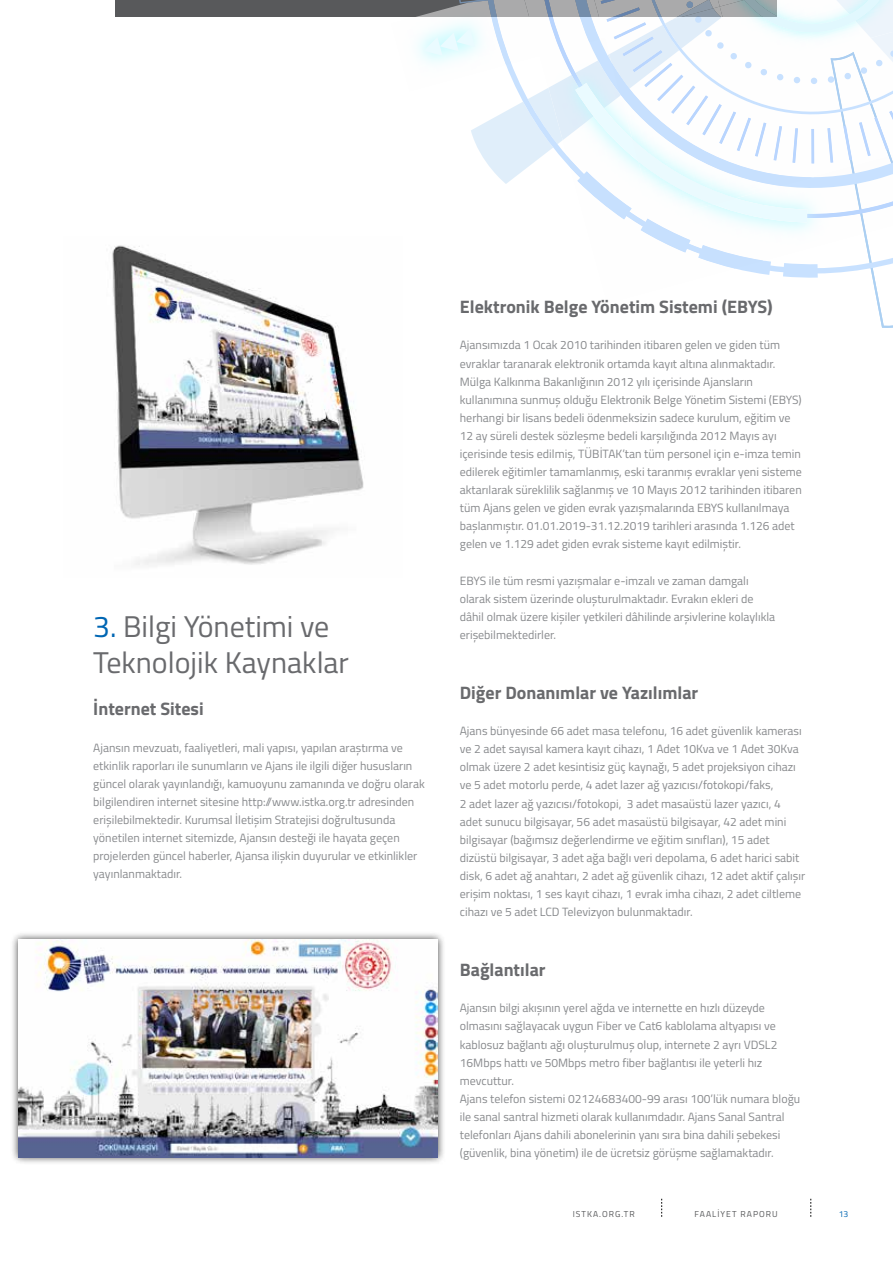
<style>
.page{position:relative;width:893px;height:1263px;background:#fff}
.page>*{position:absolute;margin:0;border:0;box-sizing:border-box;transform-origin:0 0}
.t1{font:30px/36px "Titillium";color:#696a6d}
.t2{font:700 18px "Titillium";color:#696a6d}
.t3{font:12px/18.1px "Titillium";color:#888a8d}
.t4{font:8.7px "Titillium";letter-spacing:.12em;color:#58595b}
.t5{font:8.7px "Titillium";color:#0066b3}
.s1{color:#0066b3}
</style>
<div class="page">
<div style="left:116px;top:0;width:661px;height:17px;background:#58595b"></div>
<svg style="left:661px;top:1199px;width:1px;height:18px"></svg>
<svg style="left:810px;top:1199px;width:1px;height:18px"></svg>
<img style="left:416px;top:14px;width:8px;height:45px">
<svg style="left:424px;top:0;width:469px;height:328px"></svg>
<img style="left:112px;top:245px;width:252px;height:320px">
<div style="left:10px;top:931px;width:436px;height:234px;background:#000;opacity:.75"></div>
<img style="left:18px;top:940px;width:420px;height:217px">
<h1 class="t1" style="left:93px;top:607px;width:257px"><span class="s1">3.</span> Bilgi Yönetimi ve<br>Teknolojik Kaynaklar</h1>
<h2 class="t2" style="left:93px;top:695px;width:112px">İnternet Sitesi</h2>
<p class="t3" style="left:93px;top:738px;width:333px">Ajansın mevzuatı, faaliyetleri, mali yapısı, yapılan araştırma ve etkinlik raporları ile sunumların ve Ajans ile ilgili diğer hususların güncel olarak yayınlandığı, kamuoyunu zamanında ve doğru olarak bilgilendiren internet sitesine http://www.istka.org.tr adresinden erişilebilmektedir. Kurumsal İletişim Stratejisi doğrultusunda yönetilen internet sitemizde, Ajansın desteği ile hayata geçen projelerden güncel haberler, Ajansa ilişkin duyurular ve etkinlikler yayınlanmaktadır.</p>
<h2 class="t2" style="left:460px;top:293px;width:314px">Elektronik Belge Yönetim Sistemi (EBYS)</h2>
<p class="t3" style="left:460px;top:336px;width:343px">Ajansımızda 1 Ocak 2010 tarihinden itibaren gelen ve giden tüm evraklar taranarak elektronik ortamda kayıt altına alınmaktadır.<br>Mülga Kalkınma Bakanlığının 2012 yılı içerisinde Ajansların kullanımına sunmuş olduğu Elektronik Belge Yönetim Sistemi (EBYS) herhangi bir lisans bedeli ödenmeksizin sadece kurulum, eğitim ve 12 ay süreli destek sözleşme bedeli karşılığında 2012 Mayıs ayı içerisinde tesis edilmiş, TÜBİTAK’tan tüm personel için e-imza temin edilerek eğitimler tamamlanmış, eski taranmış evraklar yeni sisteme aktarılarak süreklilik sağlanmış ve 10 Mayıs 2012 tarihinden itibaren tüm Ajans gelen ve giden evrak yazışmalarında EBYS kullanılmaya başlanmıştır. 01.01.2019-31.12.2019 tarihleri arasında 1.126 adet gelen ve 1.129 adet giden evrak sisteme kayıt edilmiştir.</p>
<p class="t3" style="left:460px;top:571px;width:317px">EBYS ile tüm resmi yazışmalar e-imzalı ve zaman damgalı olarak sistem üzerinde oluşturulmaktadır. Evrakın ekleri de dâhil olmak üzere kişiler yetkileri dâhilinde arşivlerine kolaylıkla erişebilmektedirler.</p>
<h2 class="t2" style="left:460px;top:679px;width:240px">Diğer Donanımlar ve Yazılımlar</h2>
<p class="t3" style="left:460px;top:721px;width:347px">Ajans bünyesinde 66 adet masa telefonu, 16 adet güvenlik kamerası ve 2 adet sayısal kamera kayıt cihazı, 1 Adet 10Kva ve 1 Adet 30Kva olmak üzere 2 adet kesintisiz güç kaynağı, 5 adet projeksiyon cihazı ve 5 adet motorlu perde, 4 adet lazer ağ yazıcısı/fotokopi/faks,<br>2 adet lazer ağ yazıcısı/fotokopi, 3 adet masaüstü lazer yazıcı, 4 adet sunucu bilgisayar, 56 adet masaüstü bilgisayar, 42 adet mini bilgisayar (bağımsız değerlendirme ve eğitim sınıfları), 15 adet dizüstü bilgisayar, 3 adet ağa bağlı veri depolama, 6 adet harici sabit disk, 6 adet ağ anahtarı, 2 adet ağ güvenlik cihazı, 12 adet aktif çalışır erişim noktası, 1 ses kayıt cihazı, 1 evrak imha cihazı, 2 adet ciltleme cihazı ve 5 adet LCD Televizyon bulunmaktadır.</p>
<h2 class="t2" style="left:460px;top:956px;width:87px">Bağlantılar</h2>
<p class="t3" style="left:460px;top:998px;width:342px">Ajansın bilgi akışının yerel ağda ve internette en hızlı düzeyde olmasını sağlayacak uygun Fiber ve Cat6 kablolama altyapısı ve kablosuz bağlantı ağı oluşturulmuş olup, internete 2 ayrı VDSL2<br>16Mbps hattı ve 50Mbps metro fiber bağlantısı ile yeterli hız mevcuttur.<br>Ajans telefon sistemi 02124683400-99 arası 100’lük numara bloğu ile sanal santral hizmeti olarak kullanımdadır. Ajans Sanal Santral telefonları Ajans dahili abonelerinin yanı sıra bina dahili şebekesi (güvenlik, bina yönetim) ile de ücretsiz görüşme sağlamaktadır.</p>
<p class="t4" style="left:573px;top:1207px;width:64px">ISTKA.ORG.TR</p>
<p class="t4" style="left:695px;top:1207px;width:85px">FAALİYET RAPORU</p>
<p class="t5" style="left:839px;top:1207px;width:11px">13</p>
</div>
